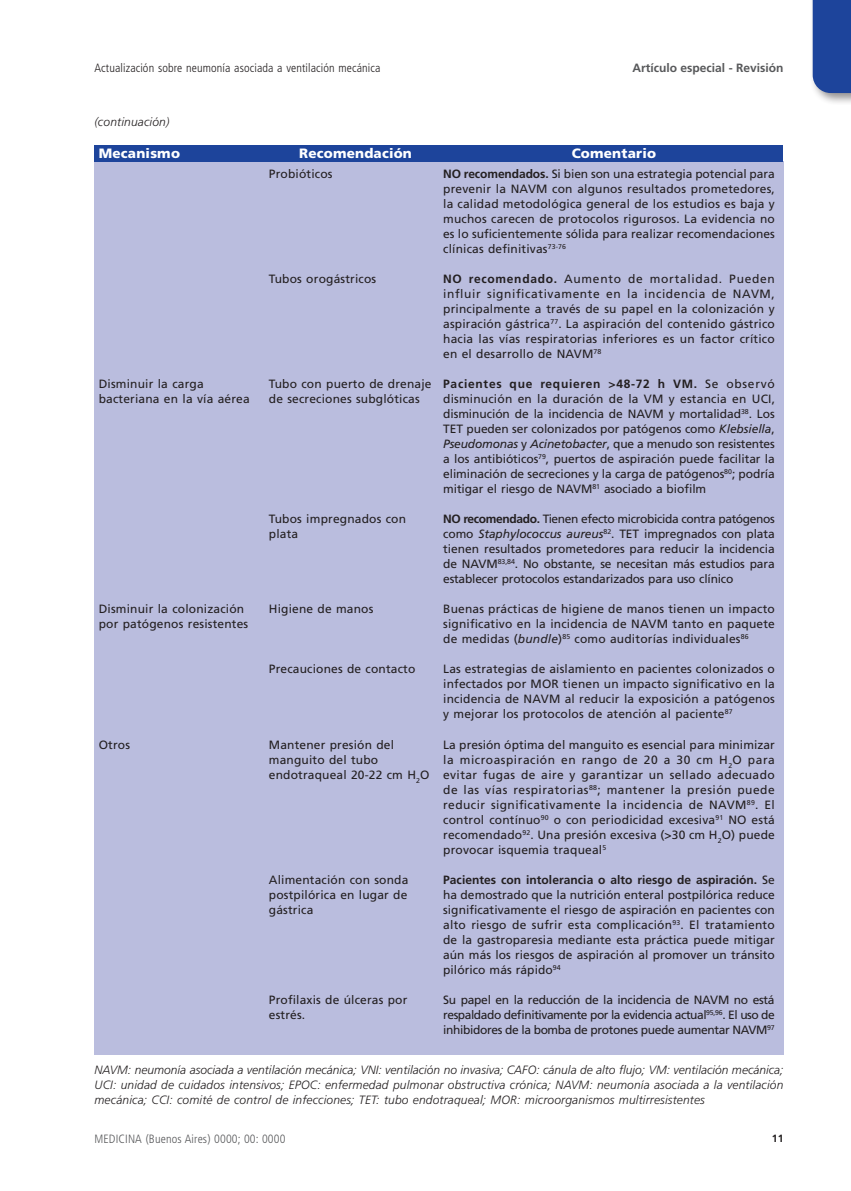
<style>
.page{position:relative;width:851px;height:1191px;background:#fff}
.page>*{position:absolute;margin:0;border:0;box-sizing:border-box;transform-origin:0 0}
.tablacab{font:900 13.5px "Frutiger LT Std";letter-spacing:.015em;color:#fff}
.tabla{font:12px/15px "Frutiger LT Std";letter-spacing:.015em;color:#231f20;text-align:justify}
.tablapie{font:italic 300 12px/15px "Frutiger LT Std";letter-spacing:.015em;color:#231f20;text-align:justify}
.t1{font:300 condensed 12px "Frutiger LT Std";letter-spacing:.01em;color:#231f20}
.t2{font:300 condensed 12px "Frutiger LT Std";letter-spacing:.01em;color:#57585a}
.t3{font:700 12px "Frutiger LT Std";color:#57585a}
.tabla-2{font:italic 300 12px "Frutiger LT Std";letter-spacing:.015em;color:#231f20}
.t4{font:700 10.5px "Frutiger LT Std";color:#231f20}
.s1{font-weight:700}
.s2{font-style:italic}
</style>
<div class="page">
<div style="left:808px;top:0;width:42px;height:105px;background:#231f20;opacity:.5"></div>
<div style="left:812px;top:0;width:38px;height:93px;background:#1d449b"></div>
<div style="left:95px;top:161px;width:688px;height:893px;background:#babdde"></div>
<div style="left:94px;top:145px;width:689px;height:16px;background:#1d449b"></div>
<p class="t1" style="left:94px;top:61px;width:287px">Actualización sobre neumonía asociada a ventilación mecánica</p>
<p class="t3" style="left:632px;top:61px;width:152px">Artículo especial - Revisión</p>
<p class="tabla-2" style="left:94px;top:115px;width:76px">(continuación)</p>
<p class="tablacab" style="left:99px;top:145px;width:83px">Mecanismo</p>
<p class="tablacab" style="left:299px;top:145px;width:114px">Recomendación</p>
<p class="tablacab" style="left:571px;top:145px;width:86px">Comentario</p>
<p class="tabla" style="left:443px;top:167px;width:333px"><span class="s1">NO recomendados.</span> Si bien son una estrategia potencial para prevenir la NAVM con algunos resultados prometedores, la calidad metodológica general de los estudios es baja y muchos carecen de protocolos rigurosos. La evidencia no es lo suficientemente sólida para realizar recomendaciones clínicas definitivas<sup>73-76</sup></p>
<p class="tabla" style="left:443px;top:272px;width:333px"><span class="s1">NO recomendado.</span> Aumento de mortalidad. Pueden influir significativamente en la incidencia de NAVM, principalmente a través de su papel en la colonización y aspiración gástrica<sup>77</sup>. La aspiración del contenido gástrico hacia las vías respiratorias inferiores es un factor crítico en el desarrollo de NAVM<sup>78</sup></p>
<p class="tabla" style="left:443px;top:377px;width:333px"><span class="s1">Pacientes que requieren &gt;48-72 h VM.</span> Se observó disminución en la duración de la VM y estancia en UCI, disminución de la incidencia de NAVM y mortalidad<sup>38</sup>. Los TET pueden ser colonizados por patógenos como <span class="s2">Klebsiella</span>, <span class="s2">Pseudomonas</span> y <span class="s2">Acinetobacter</span>, que a menudo son resistentes a los antibióticos<sup>79</sup>, puertos de aspiración puede facilitar la eliminación de secreciones y la carga de patógenos<sup>80</sup>; podría mitigar el riesgo de NAVM<sup>81</sup> asociado a biofilm</p>
<p class="tabla" style="left:443px;top:512px;width:333px"><span class="s1">NO recomendado.</span> Tienen efecto microbicida contra patógenos como <span class="s2">Staphylococcus aureus</span><sup>82</sup>. TET impregnados con plata tienen resultados prometedores para reducir la incidencia de NAVM<sup>83,84</sup>. No obstante, se necesitan más estudios para establecer protocolos estandarizados para uso clínico</p>
<p class="tabla" style="left:443px;top:602px;width:333px">Buenas prácticas de higiene de manos tienen un impacto significativo en la incidencia de NAVM tanto en paquete de medidas (<span class="s2">bundle</span>)<sup>85</sup> como auditorías individuales<sup>86</sup></p>
<p class="tabla" style="left:443px;top:662px;width:333px">Las estrategias de aislamiento en pacientes colonizados o infectados por MOR tienen un impacto significativo en la incidencia de NAVM al reducir la exposición a patógenos y mejorar los protocolos de atención al paciente<sup>87</sup></p>
<p class="tabla" style="left:443px;top:737px;width:333px">La presión óptima del manguito es esencial para minimizar la microaspiración en rango de 20 a 30 cm H<sub>2</sub>O para evitar fugas de aire y garantizar un sellado adecuado de las vías respiratorias<sup>88</sup>; mantener la presión puede reducir significativamente la incidencia de NAVM<sup>89</sup>. El control contínuo<sup>90</sup> o con periodicidad excesiva<sup>91</sup> NO está recomendado<sup>92</sup>. Una presión excesiva (&gt;30 cm H<sub>2</sub>O) puede provocar isquemia traqueal<sup>5</sup></p>
<p class="tabla" style="left:443px;top:872px;width:333px"><span class="s1">Pacientes con intolerancia o alto riesgo de aspiración.</span> Se ha demostrado que la nutrición enteral postpilórica reduce significativamente el riesgo de aspiración en pacientes con alto riesgo de sufrir esta complicación<sup>93</sup>. El tratamiento de la gastroparesia mediante esta práctica puede mitigar aún más los riesgos de aspiración al promover un tránsito pilórico más rápido<sup>94</sup></p>
<p class="tabla" style="left:443px;top:992px;width:333px">Su papel en la reducción de la incidencia de NAVM no está respaldado definitivamente por la evidencia actual<sup>95,96</sup>. El uso de inhibidores de la bomba de protones puede aumentar NAVM<sup>97</sup></p>
<p class="tablapie" style="left:94px;top:1062px;width:690px">NAVM: neumonía asociada a ventilación mecánica; VNI: ventilación no invasiva; CAFO: cánula de alto flujo; VM: ventilación mecánica; UCI: unidad de cuidados intensivos; EPOC: enfermedad pulmonar obstructiva crónica; NAVM: neumonía asociada a la ventilación mecánica; CCI: comité de control de infecciones; TET: tubo endotraqueal; MOR: microorganismos multirresistentes</p>
<p class="tabla" style="left:269px;top:167px;width:65px">Probióticos</p>
<p class="tabla" style="left:269px;top:272px;width:109px">Tubos orogástricos</p>
<p class="tabla" style="left:99px;top:377px;width:152px">Disminuir la carga bacteriana en la vía aérea</p>
<p class="tabla" style="left:269px;top:377px;width:164px">Tubo con puerto de drenaje de secreciones subglóticas</p>
<p class="tabla" style="left:269px;top:512px;width:139px">Tubos impregnados con plata</p>
<p class="tabla" style="left:99px;top:602px;width:151px">Disminuir la colonización por patógenos resistentes</p>
<p class="tabla" style="left:269px;top:602px;width:106px">Higiene de manos</p>
<p class="tabla" style="left:269px;top:662px;width:148px">Precauciones de contacto</p>
<p class="tabla" style="left:269px;top:737px;width:162px;text-align:left">Mantener presión del manguito del tubo endotraqueal 20-22 cm H<sub>2</sub>O</p>
<p class="tabla" style="left:99px;top:737px;width:33px">Otros</p>
<p class="tabla" style="left:269px;top:872px;width:141px">Alimentación con sonda postpilórica en lugar de gástrica</p>
<p class="tabla" style="left:269px;top:992px;width:140px">Profilaxis de úlceras por estrés.</p>
<p class="t2" style="left:94px;top:1132px;width:192px">MEDICINA (Buenos Aires) 0000; 00: 0000</p>
<p class="t4" style="left:771px;top:1132px;width:13px">11</p>
</div>
